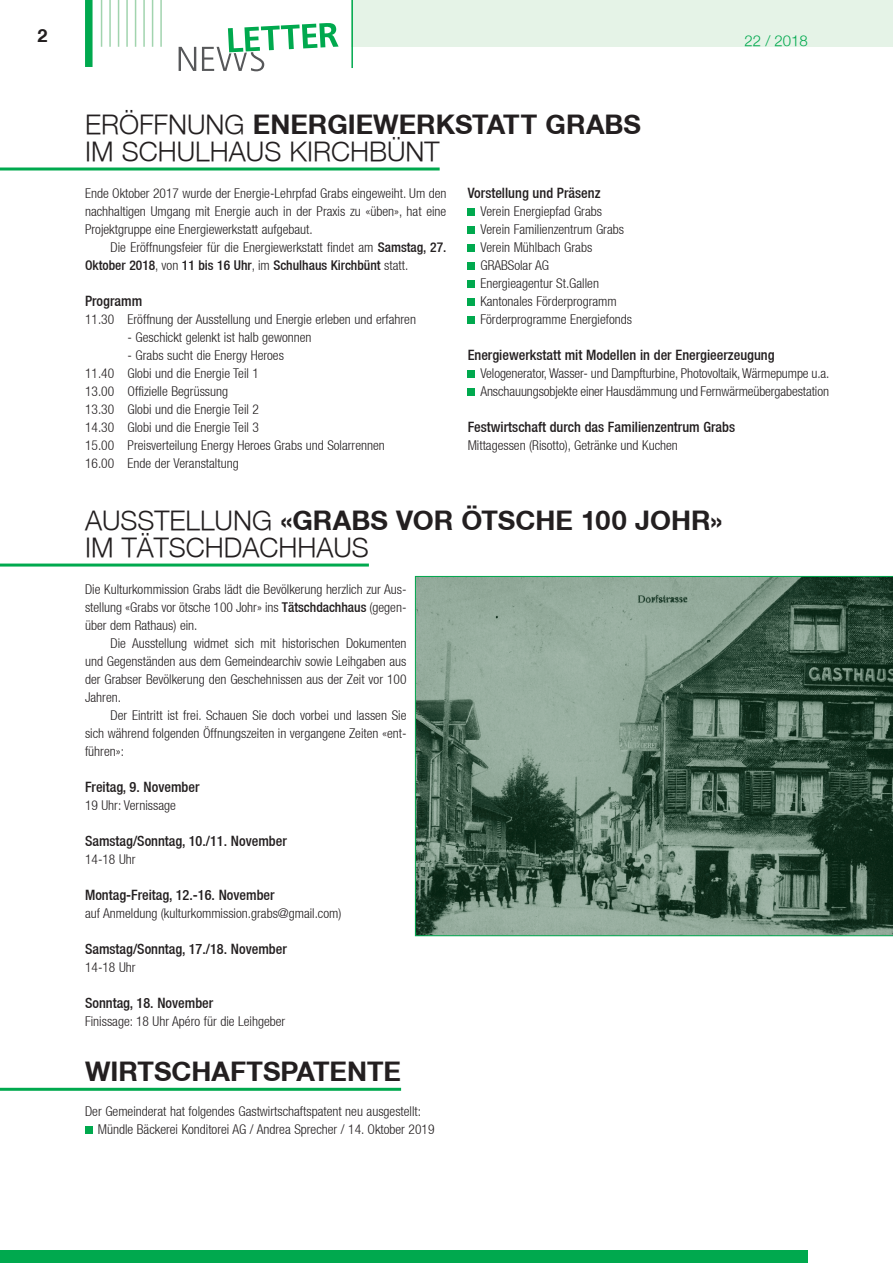
<style>
.page{position:relative;width:893px;height:1263px;background:#fff}
.page>*{position:absolute;margin:0;border:0;box-sizing:border-box;transform-origin:0 0}
.Haupttitel{font:300 27px/27px "Helvetica Neue";color:#231f20}
.Haupttitel-2{font:700 27px "Helvetica Neue CE";color:#231f20}
.t1{font:700 18px "Helvetica Neue CE";color:#231f20}
.t2{font:300 15px "Helvetica Neue";color:#00a94e}
.Zwischentitel{font:500 condensed 14.25px "Helvetica Neue";color:#231f20}
.Grundtext_ohne_Einzu{font:300 condensed 13.5px/18px "Helvetica Neue LT";color:#231f20;text-align:justify}
.Grundtext{font:300 condensed 13.5px/18px "Helvetica Neue LT";color:#231f20;text-align:justify}
.s1{font-family:"Helvetica Neue CE";font-weight:700}
.s2{font-family:"Helvetica Neue";font-weight:500}
</style>
<div class="page">
<div style="left:468px;top:209px;width:7px;height:7px;background:#00a94e"></div>
<div style="left:468px;top:227px;width:7px;height:7px;background:#00a94e"></div>
<div style="left:468px;top:245px;width:7px;height:7px;background:#00a94e"></div>
<div style="left:468px;top:263px;width:7px;height:7px;background:#00a94e"></div>
<div style="left:468px;top:281px;width:7px;height:7px;background:#00a94e"></div>
<div style="left:468px;top:299px;width:7px;height:7px;background:#00a94e"></div>
<div style="left:468px;top:317px;width:7px;height:7px;background:#00a94e"></div>
<div style="left:468px;top:371px;width:7px;height:7px;background:#00a94e"></div>
<div style="left:468px;top:389px;width:7px;height:7px;background:#00a94e"></div>
<hr style="left:0;top:167px;width:440px;height:3px;background:#00a94e">
<hr style="left:0;top:563px;width:369px;height:3px;background:#00a94e">
<svg style="left:415px;top:576px;width:478px;height:360px;background:#5d7868"></svg>
<hr style="left:0;top:1088px;width:401px;height:3px;background:#00a94e">
<div style="left:85px;top:1127px;width:7px;height:7px;background:#00a94e"></div>
<div style="left:352px;top:0;width:541px;height:47px;background:#e5f3e7"></div>
<div style="left:85px;top:0;width:8px;height:67px;background:#00a94e"></div>
<hr style="left:101px;top:0;width:1px;height:47px;background:#a1d4ae">
<hr style="left:109px;top:0;width:2px;height:47px;background:#a1d4ae">
<hr style="left:118px;top:0;width:1px;height:47px;background:#a1d4ae">
<hr style="left:126px;top:0;width:2px;height:47px;background:#a1d4ae">
<hr style="left:135px;top:0;width:1px;height:47px;background:#a1d4ae">
<hr style="left:143px;top:0;width:2px;height:47px;background:#a1d4ae">
<hr style="left:152px;top:0;width:1px;height:47px;background:#a1d4ae">
<hr style="left:160px;top:0;width:2px;height:47px;background:#a1d4ae">
<hr style="left:351px;top:0;width:2px;height:68px;background:#00a94e">
<div style="left:0;top:1250px;width:808px;height:13px;background:#00a94e"></div>
<svg style="left:179px;top:47px;width:17px;height:24px"></svg>
<svg style="left:202px;top:23px;width:137px;height:48px"></svg>
<h2 class="t1" style="left:38px;top:25px;width:12px">2</h2>
<p class="t2" style="left:744px;top:32px;width:65px">22 / 2018</p>
<p class="Haupttitel" style="left:85px;top:110px;width:558px">ERÖFFNUNG <span class="s1">ENERGIEWERKSTATT GRABS<br></span>IM SCHULHAUS KIRCHBÜNT</p>
<p class="Grundtext_ohne_Einzu" style="left:85px;top:184px;width:363px">Ende Oktober 2017 wurde der Energie-Lehrpfad Grabs eingeweiht. Um den nachhaltigen Umgang mit Energie auch in der Praxis zu «üben», hat eine Projektgruppe eine Energiewerkstatt aufgebaut.</p>
<p class="Grundtext" style="left:85px;top:238px;width:363px;text-indent:26px">Die Eröffnungsfeier für die Energiewerkstatt findet am <span class="s2">Samstag, 27.<br>Oktober 2018</span>, von <span class="s2">11 bis 16 Uhr</span>, im <span class="s2">Schulhaus Kirchbünt</span> statt.</p>
<p class="Zwischentitel" style="left:85px;top:292px;width:59px">Programm</p>
<p class="Grundtext_ohne_Einzu" style="left:85px;top:310px;width:332px">11.30 Eröffnung der Ausstellung und Energie erleben und erfahren</p>
<p class="Grundtext_ohne_Einzu" style="left:128px;top:328px;width:185px">- Geschickt gelenkt ist halb gewonnen</p>
<p class="Grundtext_ohne_Einzu" style="left:128px;top:346px;width:158px">- Grabs sucht die Energy Heroes</p>
<p class="Grundtext_ohne_Einzu" style="left:85px;top:364px;width:175px">11.40 Globi und die Energie Teil 1</p>
<p class="Grundtext_ohne_Einzu" style="left:85px;top:382px;width:145px">13.00 Offizielle Begrüssung</p>
<p class="Grundtext_ohne_Einzu" style="left:85px;top:400px;width:175px">13.30 Globi und die Energie Teil 2</p>
<p class="Grundtext_ohne_Einzu" style="left:85px;top:418px;width:175px">14.30 Globi und die Energie Teil 3</p>
<p class="Grundtext_ohne_Einzu" style="left:85px;top:436px;width:301px">15.00 Preisverteilung Energy Heroes Grabs und Solarrennen</p>
<p class="Grundtext_ohne_Einzu" style="left:85px;top:454px;width:155px">16.00 Ende der Veranstaltung</p>
<p class="Zwischentitel" style="left:468px;top:184px;width:134px">Vorstellung und Präsenz</p>
<p class="Grundtext_ohne_Einzu" style="left:480px;top:202px;width:123px">Verein Energiepfad Grabs</p>
<p class="Grundtext_ohne_Einzu" style="left:480px;top:220px;width:145px">Verein Familienzentrum Grabs</p>
<p class="Grundtext_ohne_Einzu" style="left:480px;top:238px;width:113px">Verein Mühlbach Grabs</p>
<p class="Grundtext_ohne_Einzu" style="left:480px;top:256px;width:70px">GRABSolar AG</p>
<p class="Grundtext_ohne_Einzu" style="left:480px;top:274px;width:120px">Energieagentur St.Gallen</p>
<p class="Grundtext_ohne_Einzu" style="left:480px;top:292px;width:138px">Kantonales Förderprogramm</p>
<p class="Grundtext_ohne_Einzu" style="left:480px;top:310px;width:153px">Förderprogramme Energiefonds</p>
<p class="Zwischentitel" style="left:468px;top:346px;width:308px">Energiewerkstatt mit Modellen in der Energieerzeugung</p>
<p class="Grundtext_ohne_Einzu" style="left:480px;top:364px;width:351px">Velogenerator, Wasser- und Dampfturbine, Photovoltaik, Wärmepumpe u.a.</p>
<p class="Grundtext_ohne_Einzu" style="left:480px;top:382px;width:350px">Anschauungsobjekte einer Hausdämmung und Fernwärmeübergabestation</p>
<p class="Zwischentitel" style="left:468px;top:418px;width:269px">Festwirtschaft durch das Familienzentrum Grabs</p>
<p class="Grundtext_ohne_Einzu" style="left:468px;top:436px;width:212px">Mittagessen (Risotto), Getränke und Kuchen</p>
<p class="Haupttitel" style="left:85px;top:506px;width:639px">AUSSTELLUNG <span class="s1">«GRABS VOR ÖTSCHE 100 JOHR»<br></span>IM TÄTSCHDACHHAUS</p>
<p class="Grundtext_ohne_Einzu" style="left:85px;top:580px;width:323px">Die Kulturkommission Grabs lädt die Bevölkerung herzlich zur Aus&shy;stellung «Grabs vor ötsche 100 Johr» ins <span class="s2">Tätschdachhaus</span> (gegen&shy;über dem Rathaus) ein.</p>
<p class="Grundtext" style="left:85px;top:634px;width:323px;text-indent:26px">Die Ausstellung widmet sich mit historischen Dokumenten und Gegenständen aus dem Gemeindearchiv sowie Leihgaben aus der Grabser Bevölkerung den Geschehnissen aus der Zeit vor 100<br>Jahren.</p>
<p class="Grundtext" style="left:85px;top:706px;width:323px;text-indent:26px">Der Eintritt ist frei. Schauen Sie doch vorbei und lassen Sie sich während folgenden Öffnungszeiten in vergangene Zeiten «ent&shy;führen»:</p>
<p class="Zwischentitel" style="left:85px;top:778px;width:116px">Freitag, 9. November</p>
<p class="Grundtext_ohne_Einzu" style="left:85px;top:796px;width:92px">19 Uhr: Vernissage</p>
<p class="Zwischentitel" style="left:85px;top:832px;width:203px">Samstag/Sonntag, 10./11. November</p>
<p class="Grundtext_ohne_Einzu" style="left:85px;top:850px;width:52px">14-18 Uhr</p>
<p class="Zwischentitel" style="left:85px;top:886px;width:191px">Montag-Freitag, 12.-16. November</p>
<p class="Grundtext_ohne_Einzu" style="left:85px;top:904px;width:258px">auf Anmeldung (kulturkommission.grabs@gmail.com)</p>
<p class="Zwischentitel" style="left:85px;top:940px;width:203px">Samstag/Sonntag, 17./18. November</p>
<p class="Grundtext_ohne_Einzu" style="left:85px;top:958px;width:52px">14-18 Uhr</p>
<p class="Zwischentitel" style="left:85px;top:994px;width:130px">Sonntag, 18. November</p>
<p class="Grundtext_ohne_Einzu" style="left:85px;top:1012px;width:202px">Finissage: 18 Uhr Apéro für die Leihgeber</p>
<p class="Haupttitel-2" style="left:85px;top:1055px;width:317px">WIRTSCHAFTSPATENTE</p>
<p class="Grundtext_ohne_Einzu" style="left:85px;top:1102px;width:338px">Der Gemeinderat hat folgendes Gastwirtschaftspatent neu ausgestellt:</p>
<p class="Grundtext_ohne_Einzu" style="left:98px;top:1120px;width:338px">Mündle Bäckerei Konditorei AG / Andrea Sprecher / 14. Oktober 2019</p>
</div>
